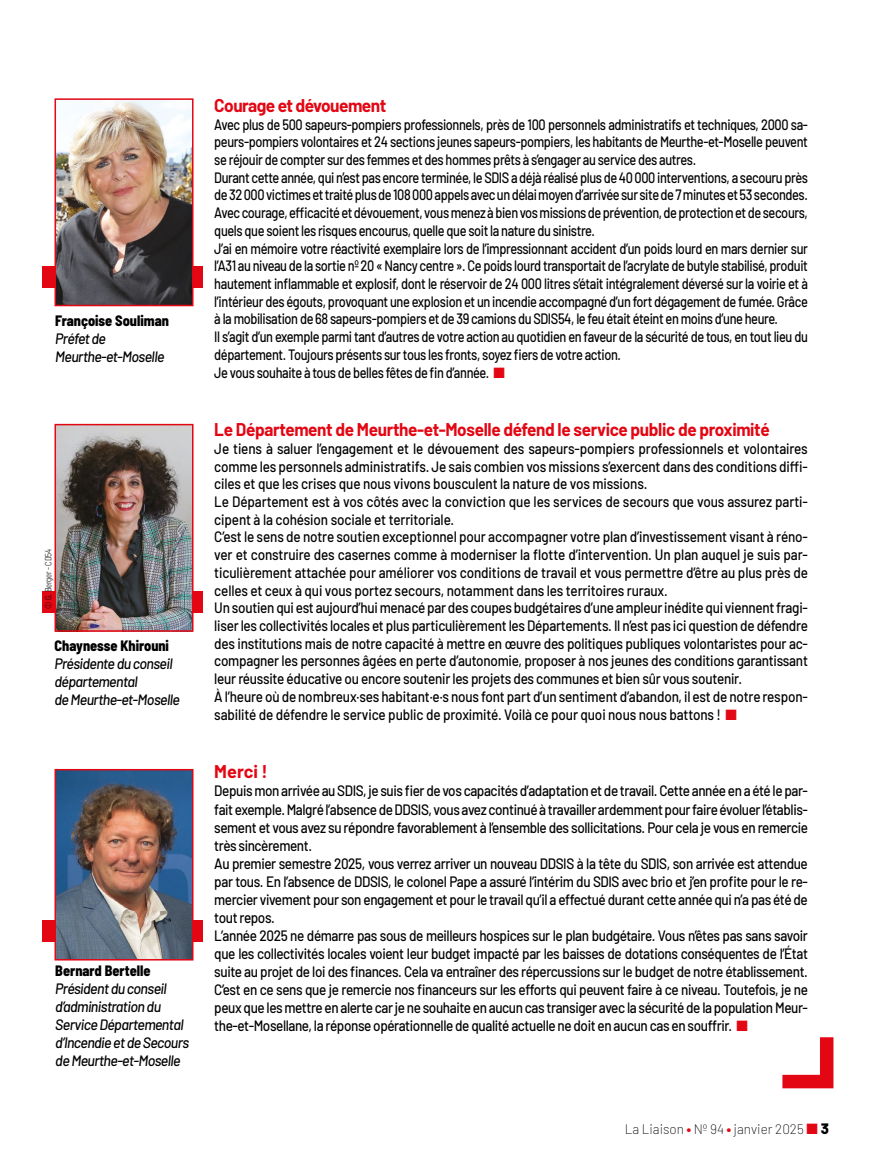
<style>
.page{position:relative;width:893px;height:1149px;background:#fff}
.page>*{position:absolute;margin:0;border:0;box-sizing:border-box;transform-origin:0 0}
.t1{font:700 18px "Barlow";letter-spacing:-.02em;color:#e30613;scale:.95 1}
.t2{font:700 18px "Barlow";letter-spacing:-.02em;color:#e30613;scale:.96 1}
.t3{font:700 18px "Barlow";letter-spacing:-.02em;color:#e30613}
.t4{font:500 15px/17.7px "Barlow";letter-spacing:-.03em;color:#000;scale:.9 1}
.t5{font:500 15px/17.7px "Barlow";letter-spacing:-.03em;color:#000;scale:.85 1}
.t6{font:italic 500 15px/18px "Barlow";letter-spacing:-.04em;color:#000;scale:.95 1}
.t7{font:800 semi-condensed 15px "Barlow";color:#000;scale:.95 1}
.t8{font:200 13.5px "Barlow";color:#000}
.t9{font:300 semi-condensed 9px "Barlow";letter-spacing:-.02em;color:#000;scale:.95 1}
.s1{color:#e30613}
.s2{font-family:"Barlow Condensed";font-weight:900;color:#e30613}
.s3{font-weight:800;font-size:15px}
</style>
<div class="page">
<div style="left:43px;top:266px;width:160px;height:21px;background:#e30613"></div>
<div style="left:43px;top:591px;width:160px;height:21px;background:#e30613"></div>
<div style="left:43px;top:920px;width:160px;height:21px;background:#e30613"></div>
<img style="left:58px;top:101px;width:133px;height:202px">
<div style="left:55px;top:98px;width:139px;height:208px;border:2px solid #e30613"></div>
<img style="left:58px;top:427px;width:133px;height:201px">
<div style="left:55px;top:424px;width:139px;height:207px;border:2px solid #e30613"></div>
<img style="left:58px;top:771px;width:133px;height:186px">
<div style="left:55px;top:768px;width:139px;height:192px;border:2px solid #e30613"></div>
<svg style="left:782px;top:1037px;width:52px;height:52px"></svg>
<p class="t7" style="left:55px;top:309px;width:121px">Françoise Souliman</p>
<p class="t6" style="left:55px;top:328px;width:116px">Préfet de<br>Meurthe-et-Moselle</p>
<p class="t9" style="left:42px;top:608px;width:64px;rotate:-90deg">© G. Berger - CD54</p>
<p class="t7" style="left:55px;top:634px;width:122px">Chaynesse Khirouni</p>
<p class="t6" style="left:55px;top:652px;width:133px">Présidente du conseil départemental<br>de Meurthe-et-Moselle</p>
<p class="t7" style="left:55px;top:958px;width:102px">Bernard Bertelle</p>
<p class="t6" style="left:55px;top:977px;width:142px">Président du conseil d’administration du<br>Service Départemental d’Incendie et de Secours de Meurthe-et-Moselle</p>
<p class="t2" style="left:214px;top:92px;width:181px">Courage et dévouement</p>
<p class="t5" style="left:214px;top:114px;width:700px">Avec plus de 500 sapeurs-pompiers professionnels, près de 100 personnels administratifs et techniques, 2000 sa&shy;peurs-pompiers volontaires et 24 sections jeunes sapeurs-pompiers, les habitants de Meurthe-et-Moselle peuvent se réjouir de compter sur des femmes et des hommes prêts à s’engager au service des autres.<br>Durant cette année, qui n’est pas encore terminée, le SDIS a déjà réalisé plus de 40 000 interventions, a secouru près de 32 000 victimes et traité plus de 108 000 appels avec un délai moyen d’arrivée sur site de 7 minutes et 53 secondes.<br>Avec courage, efficacité et dévouement, vous menez à bien vos missions de prévention, de protection et de secours, quels que soient les risques encourus, quelle que soit la nature du sinistre.<br>J’ai en mémoire votre réactivité exemplaire lors de l’impressionnant accident d’un poids lourd en mars dernier sur l’A31 au niveau de la sortie nº 20 « Nancy centre ». Ce poids lourd transportait de l’acrylate de butyle stabilisé, produit hautement inflammable et explosif, dont le réservoir de 24 000 litres s’était intégralement déversé sur la voirie et à l’intérieur des égouts, provoquant une explosion et un incendie accompagné d’un fort dégagement de fumée. Grâce à la mobilisation de 68 sapeurs-pompiers et de 39 camions du SDIS54, le feu était éteint en moins d’une heure.<br>Il s’agit d’un exemple parmi tant d’autres de votre action au quotidien en faveur de la sécurité de tous, en tout lieu du département. Toujours présents sur tous les fronts, soyez fiers de votre action.<br>Je vous souhaite à tous de belles fêtes de fin d’année. <span class="s1">■</span></p>
<p class="t1" style="left:214px;top:416px;width:586px">Le Département de Meurthe-et-Moselle défend le service public de proximité</p>
<p class="t4" style="left:214px;top:438px;width:661px">Je tiens à saluer l’engagement et le dévouement des sapeurs-pompiers professionnels et volontaires comme les personnels administratifs. Je sais combien vos missions s’exercent dans des conditions diffi&shy;ciles et que les crises que nous vivons bousculent la nature de vos missions.<br>Le Département est à vos côtés avec la conviction que les services de secours que vous assurez parti&shy;cipent à la cohésion sociale et territoriale.<br>C’est le sens de notre soutien exceptionnel pour accompagner votre plan d’investissement visant à réno&shy;ver et construire des casernes comme à moderniser la flotte d’intervention. Un plan auquel je suis par&shy;ticulièrement attachée pour améliorer vos conditions de travail et vous permettre d’être au plus près de celles et ceux à qui vous portez secours, notamment dans les territoires ruraux.<br>Un soutien qui est aujourd’hui menacé par des coupes budgétaires d’une ampleur inédite qui viennent fragi&shy;liser les collectivités locales et plus particulièrement les Départements. Il n’est pas ici question de défendre des institutions mais de notre capacité à mettre en œuvre des politiques publiques volontaristes pour ac&shy;compagner les personnes âgées en perte d’autonomie, proposer à nos jeunes des conditions garantissant leur réussite éducative ou encore soutenir les projets des communes et bien sûr vous soutenir.<br>À l’heure où de nombreux·ses habitant·e·s nous font part d’un sentiment d’abandon, il est de notre respon&shy;sabilité de défendre le service public de proximité. Voilà ce pour quoi nous nous battons ! <span class="s1">■</span></p>
<p class="t3" style="left:214px;top:758px;width:55px">Merci !</p>
<p class="t4" style="left:214px;top:780px;width:661px">Depuis mon arrivée au SDIS, je suis fier de vos capacités d’adaptation et de travail. Cette année en a été le par&shy;fait exemple. Malgré l’absence de DDSIS, vous avez continué à travailler ardemment pour faire évoluer l’établis&shy;sement et vous avez su répondre favorablement à l’ensemble des sollicitations. Pour cela je vous en remercie très sincèrement.<br>Au premier semestre 2025, vous verrez arriver un nouveau DDSIS à la tête du SDIS, son arrivée est attendue par tous. En l’absence de DDSIS, le colonel Pape a assuré l’intérim du SDIS avec brio et j’en profite pour le re&shy;mercier vivement pour son engagement et pour le travail qu’il a effectué durant cette année qui n’a pas été de tout repos.<br>L’année 2025 ne démarre pas sous de meilleurs hospices sur le plan budgétaire. Vous n’êtes pas sans savoir que les collectivités locales voient leur budget impacté par les baisses de dotations conséquentes de l’État suite au projet de loi des finances. Cela va entraîner des répercussions sur le budget de notre établissement.<br>C’est en ce sens que je remercie nos financeurs sur les efforts qui peuvent faire à ce niveau. Toutefois, je ne peux que les mettre en alerte car je ne souhaite en aucun cas transiger avec la sécurité de la population Meur&shy;the-et-Mosellane, la réponse opérationnelle de qualité actuelle ne doit en aucun cas en souffrir. <span class="s1">■</span></p>
<p class="t8" style="left:625px;top:1119px;width:206px">La Liaison <span class="s2">•</span> Nº 94 <span class="s2">•</span> janvier 2025 <span class="s1">■</span> <span class="s3">3</span></p>
</div>
